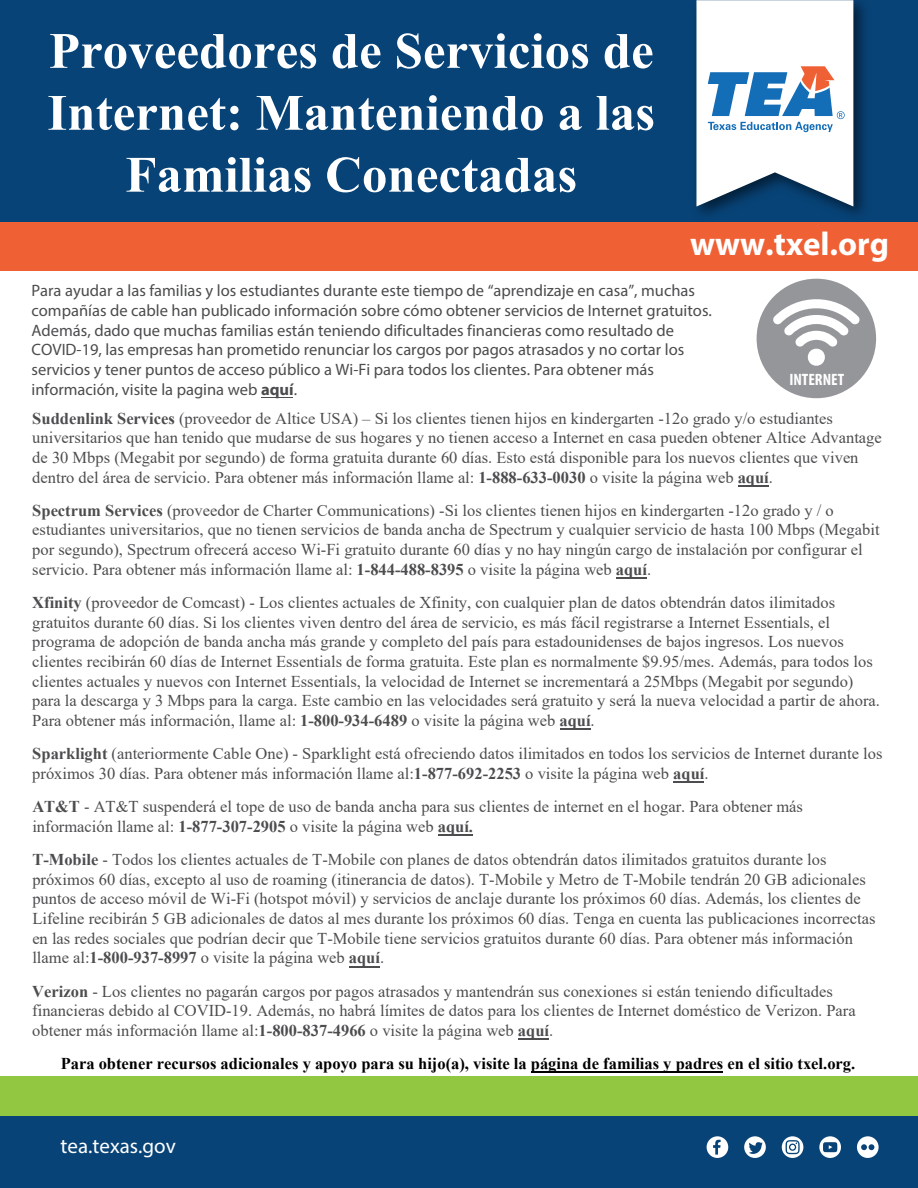
<style>
.page{position:relative;width:918px;height:1188px;background:#fff}
.page>*{position:absolute;margin:0;border:0;box-sizing:border-box;transform-origin:0 0}
.t1{font:700 51px/61.9px "Times New Roman";color:#fff;text-align:center}
.t2{font:700 33px "Myriad Pro";color:#fff}
.t3{font:21px "Myriad Pro";color:#fff}
.t4{font:16.5px/19.6px "Times New Roman";color:#4d4d4f}
.t5{font:16.5px/19.6px "Myriad Pro";color:#4b4c4d}
.t6{font:700 16.5px "Times New Roman";color:#000}
.t7{font:700 condensed 16.5px "Myriad Pro";color:#fff}
.s1{font-weight:700}
</style>
<div class="page">
<div style="left:0;top:0;width:918px;height:233px;background:#084377"></div>
<div style="left:0;top:223px;width:918px;height:48px;background:#f06035"></div>
<img style="left:685px;top:0;width:190px;height:223px">
<svg style="left:696px;top:0;width:157px;height:207px;background:#cdd9e5"></svg>
<div style="left:757px;top:279px;width:119px;height:119px;background:#949699;border-radius:50%"></div>
<svg style="left:773px;top:293px;width:87px;height:73px"></svg>
<div style="left:0;top:1076px;width:918px;height:49px;background:#91c741"></div>
<div style="left:0;top:1116px;width:918px;height:72px;background:#084377"></div>
<div style="left:857px;top:1136px;width:22px;height:22px;background:#fff;border-radius:50%"></div>
<svg style="left:861px;top:1144px;width:13px;height:6px"></svg>
<div style="left:707px;top:1136px;width:21px;height:22px;background:#fff;border-radius:50%"></div>
<svg style="left:713px;top:1139px;width:8px;height:16px"></svg>
<svg style="left:744px;top:1136px;width:22px;height:22px"></svg>
<svg style="left:749px;top:1142px;width:14px;height:13px"></svg>
<svg style="left:782px;top:1136px;width:21px;height:22px"></svg>
<svg style="left:786px;top:1140px;width:14px;height:14px"></svg>
<svg style="left:819px;top:1136px;width:22px;height:22px"></svg>
<svg style="left:823px;top:1142px;width:14px;height:10px"></svg>
<hr style="left:261px;top:397px;width:32px;height:1px;background:#4b4c4d">
<hr style="left:738px;top:485px;width:30px;height:1px;background:#4d4d4f">
<hr style="left:616px;top:577px;width:31px;height:2px;background:#4d4d4f">
<hr style="left:560px;top:729px;width:30px;height:1px;background:#4d4d4f">
<hr style="left:674px;top:781px;width:30px;height:2px;background:#4d4d4f">
<hr style="left:438px;top:834px;width:35px;height:2px;background:#4d4d4f">
<hr style="left:349px;top:966px;width:31px;height:1px;background:#4d4d4f">
<hr style="left:518px;top:1038px;width:31px;height:2px;background:#4d4d4f">
<hr style="left:531px;top:1072px;width:192px;height:1px;background:#000">
<p class="t1" style="left:47px;top:18px;width:609px">Proveedores de Servicios de<br>Internet: Manteniendo a las<br>Familias Conectadas</p>
<p class="t2" style="left:690px;top:222px;width:200px">www.txel.org</p>
<p class="t5" style="left:32px;top:281px;width:682px">Para ayudar a las familias y los estudiantes durante este tiempo de “aprendizaje en casa”, muchas compañías de cable han publicado información sobre cómo obtener servicios de Internet gratuitos.<br>Además, dado que muchas familias están teniendo dificultades financieras como resultado de COVID-19, las empresas han prometido renunciar los cargos por pagos atrasados y no cortar los servicios y tener puntos de acceso público a Wi-Fi para todos los clientes. Para obtener más información, visite la pagina web <span class="s1">aquí</span>.</p>
<p class="t7" style="left:789px;top:369px;width:56px">INTERNET</p>
<p class="t4" style="left:32px;top:408px;width:851px"><span class="s1">Suddenlink Services</span> (proveedor de Altice USA) – Si los clientes tienen hijos en kindergarten -12o grado y/o estudiantes universitarios que han tenido que mudarse de sus hogares y no tienen acceso a Internet en casa pueden obtener Altice Advantage de 30 Mbps (Megabit por segundo) de forma gratuita durante 60 días. Esto está disponible para los nuevos clientes que viven dentro del área de servicio. Para obtener más información llame al: <span class="s1">1-888-633-0030</span> o visite la página web <span class="s1">aquí</span>.</p>
<p class="t4" style="left:32px;top:500px;width:849px"><span class="s1">Spectrum Services</span> (proveedor de Charter Communications) -Si los clientes tienen hijos en kindergarten -12o grado y / o estudiantes universitarios, que no tienen servicios de banda ancha de Spectrum y cualquier servicio de hasta 100 Mbps (Megabit por segundo), Spectrum ofrecerá acceso Wi-Fi gratuito durante 60 días y no hay ningún cargo de instalación por configurar el servicio. Para obtener más información llame al: <span class="s1">1-844-488-8395</span> o visite la página web <span class="s1">aquí</span>.</p>
<p class="t4" style="left:32px;top:592px;width:849px"><span class="s1">Xfinity</span> (proveedor de Comcast) - Los clientes actuales de Xfinity, con cualquier plan de datos obtendrán datos ilimitados gratuitos durante 60 días. Si los clientes viven dentro del área de servicio, es más fácil registrarse a Internet Essentials, el programa de adopción de banda ancha más grande y completo del país para estadounidenses de bajos ingresos. Los nuevos clientes recibirán 60 días de Internet Essentials de forma gratuita. Este plan es normalmente $9.95/mes. Además, para todos los clientes actuales y nuevos con Internet Essentials, la velocidad de Internet se incrementará a 25Mbps (Megabit por segundo) para la descarga y 3 Mbps para la carga. Este cambio en las velocidades será gratuito y será la nueva velocidad a partir de ahora.<br>Para obtener más información, llame al: <span class="s1">1-800-934-6489</span> o visite la página web <span class="s1">aquí</span>.</p>
<p class="t4" style="left:32px;top:743px;width:852px"><span class="s1">Sparklight</span> (anteriormente Cable One) - Sparklight está ofreciendo datos ilimitados en todos los servicios de Internet durante los próximos 30 días. Para obtener más información llame al:<span class="s1">1-877-692-2253</span> o visite la página web <span class="s1">aquí</span>.</p>
<p class="t4" style="left:32px;top:796px;width:772px"><span class="s1">AT&amp;T</span> - AT&amp;T suspenderá el tope de uso de banda ancha para sus clientes de internet en el hogar. Para obtener más información llame al: <span class="s1">1-877-307-2905</span> o visite la página web <span class="s1">aquí.</span></p>
<p class="t4" style="left:32px;top:849px;width:845px"><span class="s1">T-Mobile</span> - Todos los clientes actuales de T-Mobile con planes de datos obtendrán datos ilimitados gratuitos durante los próximos 60 días, excepto al uso de roaming (itinerancia de datos). T-Mobile y Metro de T-Mobile tendrán 20 GB adicionales puntos de acceso móvil de Wi-Fi (hotspot móvil) y servicios de anclaje durante los próximos 60 días. Además, los clientes de Lifeline recibirán 5 GB adicionales de datos al mes durante los próximos 60 días. Tenga en cuenta las publicaciones incorrectas en las redes sociales que podrían decir que T-Mobile tiene servicios gratuitos durante 60 días. Para obtener más información llame al:<span class="s1">1-800-937-8997</span> o visite la página web <span class="s1">aquí</span>.</p>
<p class="t4" style="left:32px;top:981px;width:825px"><span class="s1">Verizon</span> - Los clientes no pagarán cargos por pagos atrasados y mantendrán sus conexiones si están teniendo dificultades financieras debido al COVID-19. Además, no habrá límites de datos para los clientes de Internet doméstico de Verizon. Para obtener más información llame al:<span class="s1">1-800-837-4966</span> o visite la página web <span class="s1">aquí</span>.</p>
<p class="t6" style="left:61px;top:1052px;width:796px">Para obtener recursos adicionales y apoyo para su hijo(a), visite la página de familias y padres en el sitio txel.org.</p>
<p class="t3" style="left:61px;top:1133px;width:117px">tea.texas.gov</p>
</div>
